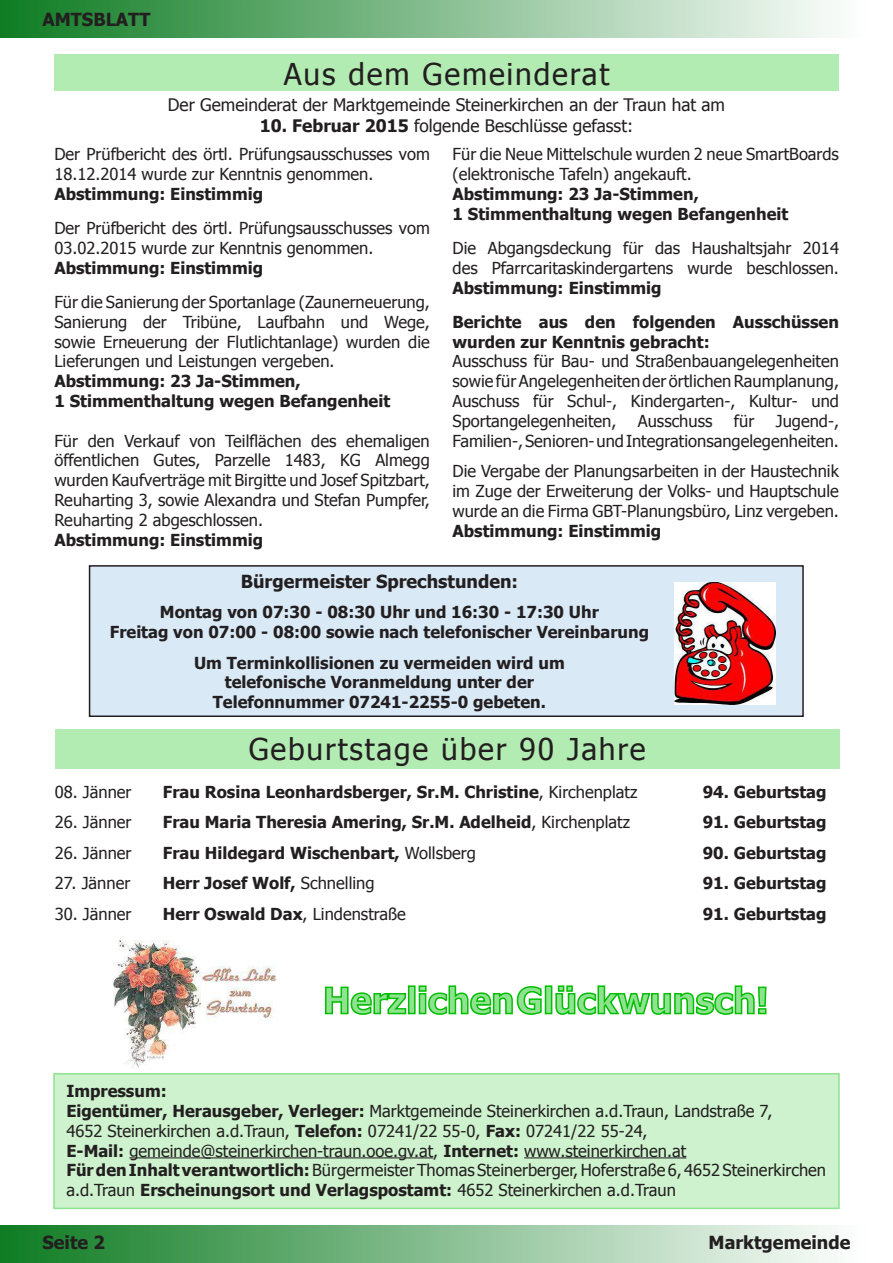
<style>
.page{position:relative;width:893px;height:1263px;background:#fff}
.page>*{position:absolute;margin:0;border:0;box-sizing:border-box;transform-origin:0 0}
.t1{font:700 36px "Tahoma";color:#8fe28f}
.t2{font:30px "Tahoma";letter-spacing:.06em;color:#231f20}
.t3{font:700 18px "Tahoma";color:#231f20}
.t4{font:17.25px "Tahoma";color:#231f20}
.t5{font:16.5px/19.8px "Tahoma";color:#231f20}
.t6{font:700 16.5px/19.8px "Tahoma";color:#231f20}
.s1{font-weight:700}
.s2{font-weight:400}
</style>
<div class="page">
<div style="left:53px;top:1073px;width:787px;height:136px;background:#cdf2cd"></div>
<div style="left:1px;top:1225px;width:892px;height:37px;background:linear-gradient(to right,#0f7c23,#fff)"></div>
<div style="left:1px;top:1px;width:892px;height:37px;background:linear-gradient(to right,#0f7c23,#fff)"></div>
<hr style="left:129px;top:1157px;width:304px;height:1px;background:#231f20">
<hr style="left:524px;top:1157px;width:162px;height:1px;background:#231f20">
<div style="left:54px;top:54px;width:785px;height:37px;background:#b3ecb3"></div>
<div style="left:55px;top:729px;width:785px;height:39px;background:#b3ecb3"></div>
<img style="left:113px;top:941px;width:164px;height:127px">
<svg style="left:325px;top:986px;width:82px;height:29px"></svg>
<div style="left:408px;top:985px;width:8px;height:29px;border:2px solid #00be00"></div>
<svg style="left:418px;top:985px;width:124px;height:30px"></svg>
<div style="left:545px;top:985px;width:7px;height:29px;border:2px solid #00be00"></div>
<svg style="left:555px;top:985px;width:212px;height:30px"></svg>
<div style="left:90px;top:566px;width:713px;height:150px;background:#d9e9f6"></div>
<div style="left:89px;top:565px;width:715px;height:152px;border:2px solid #231f20"></div>
<img style="left:675px;top:583px;width:101px;height:121px">
<p class="t3" style="left:43px;top:7px;width:109px">AMTSBLATT</p>
<h2 class="t2" style="left:284px;top:54px;width:327px">Aus dem Gemeinderat</h2>
<p class="t4" style="left:168px;top:93px;width:559px">Der Gemeinderat der Marktgemeinde Steinerkirchen an der Traun hat am</p>
<p class="t4" style="left:260px;top:114px;width:375px"><span class="s1">10. Februar 2015</span> folgende Beschlüsse gefasst:</p>
<p class="t5" style="left:54px;top:144px;width:377px">Der Prüfbericht des örtl. Prüfungsausschusses vom<br>18.12.2014 wurde zur Kenntnis genommen.</p>
<p class="t6" style="left:54px;top:183px;width:210px">Abstimmung: Einstimmig</p>
<p class="t5" style="left:54px;top:218px;width:377px">Der Prüfbericht des örtl. Prüfungsausschusses vom<br>03.02.2015 wurde zur Kenntnis genommen.</p>
<p class="t6" style="left:54px;top:257px;width:210px">Abstimmung: Einstimmig</p>
<p class="t5" style="left:54px;top:291px;width:377px;text-align:justify">Für die Sanierung der Sportanlage (Zaunerneuerung, Sanierung der Tribüne, Laufbahn und Wege, sowie Erneuerung der Flutlichtanlage) wurden die Lieferungen und Leistungen vergeben.</p>
<p class="t6" style="left:54px;top:370px;width:337px">Abstimmung: 23 Ja-Stimmen,<br>1 Stimmenthaltung wegen Befangenheit</p>
<p class="t5" style="left:54px;top:430px;width:377px;text-align:justify">Für den Verkauf von Teilflächen des ehemaligen öffentlichen Gutes, Parzelle 1483, KG Almegg wurden Kaufverträge mit Birgitte und Josef Spitzbart, Reuharting 3, sowie Alexandra und Stefan Pumpfer, Reuharting 2 abgeschlossen.</p>
<p class="t6" style="left:54px;top:529px;width:210px">Abstimmung: Einstimmig</p>
<p class="t5" style="left:453px;top:144px;width:388px">Für die Neue Mittelschule wurden 2 neue SmartBoards (elektronische Tafeln) angekauft.</p>
<p class="t6" style="left:453px;top:183px;width:337px">Abstimmung: 23 Ja-Stimmen,<br>1 Stimmenthaltung wegen Befangenheit</p>
<p class="t5" style="left:453px;top:237px;width:388px">Die Abgangsdeckung für das Haushaltsjahr 2014 des Pfarrcaritaskindergartens wurde beschlossen.</p>
<p class="t6" style="left:453px;top:269px;width:388px;line-height:34.2px">Abstimmung: Einstimmig<br>Berichte aus den folgenden Ausschüssen</p>
<p class="t6" style="left:453px;top:331px;width:259px">wurden zur Kenntnis gebracht:</p>
<p class="t5" style="left:453px;top:351px;width:388px;text-align:justify">Ausschuss für Bau- und Straßenbauangelegenheiten sowie für Angelegenheiten der örtlichen Raumplanung, Auschuss für Schul-, Kindergarten-, Kultur- und Sportangelegenheiten,</p>
<p class="t5" style="left:638px;top:410px;width:76px">Ausschuss</p>
<p class="t5" style="left:734px;top:410px;width:22px">für</p>
<p class="t5" style="left:453px;top:410px;width:388px;text-align:right">Jugend-,<br>Familien-, Senioren- und Integrationsangelegenheiten.</p>
<p class="t5" style="left:453px;top:461px;width:388px;text-align:justify">Die Vergabe der Planungsarbeiten in der Haustechnik im Zuge der Erweiterung der Volks- und Hauptschule wurde an die Firma GBT-Planungsbüro, Linz vergeben.</p>
<p class="t6" style="left:453px;top:520px;width:210px">Abstimmung: Einstimmig</p>
<p class="t3" style="left:241px;top:568px;width:279px">Bürgermeister Sprechstunden:</p>
<p class="t6" style="left:110px;top:601px;width:541px;text-align:center">Montag von 07:30 - 08:30 Uhr und 16:30 - 17:30 Uhr<br>Freitag von 07:00 - 08:00 sowie nach telefonischer Vereinbarung</p>
<p class="t6" style="left:194px;top:652px;width:372px;text-align:center">Um Terminkollisionen zu vermeiden wird um telefonische Voranmeldung unter der<br>Telefonnummer 07241-2255-0 gebeten.</p>
<h2 class="t2" style="left:249px;top:729px;width:398px">Geburtstage über 90 Jahre</h2>
<p class="t5" style="left:55px;top:781px;width:78px">08. Jänner</p>
<p class="t6" style="left:163px;top:781px;width:476px">Frau Rosina Leonhardsberger, Sr.M. Christine<span class="s2">, Kirchenplatz</span></p>
<p class="t6" style="left:703px;top:781px;width:125px">94. Geburtstag</p>
<p class="t5" style="left:55px;top:811px;width:78px">26. Jänner</p>
<p class="t6" style="left:163px;top:811px;width:469px">Frau Maria Theresia Amering, Sr.M. Adelheid<span class="s2">, Kirchenplatz</span></p>
<p class="t6" style="left:703px;top:811px;width:125px">91. Geburtstag</p>
<p class="t5" style="left:55px;top:842px;width:78px">26. Jänner</p>
<p class="t6" style="left:163px;top:842px;width:315px">Frau Hildegard Wischenbart, <span class="s2">Wollsberg</span></p>
<p class="t6" style="left:703px;top:842px;width:125px">90. Geburtstag</p>
<p class="t5" style="left:55px;top:873px;width:77px">27. Jänner</p>
<p class="t6" style="left:163px;top:872px;width:213px">Herr Josef Wolf, <span class="s2">Schnelling</span></p>
<p class="t6" style="left:703px;top:872px;width:125px">91. Geburtstag</p>
<p class="t5" style="left:55px;top:903px;width:78px">30. Jänner</p>
<p class="t6" style="left:163px;top:903px;width:245px">Herr Oswald Dax<span class="s2">, Lindenstraße</span></p>
<p class="t6" style="left:703px;top:903px;width:125px">91. Geburtstag</p>
<h1 class="t1" style="left:323px;top:975px;width:447px">Herzlichen Glückwunsch!</h1>
<p class="t5" style="left:66px;top:1080px;width:761px"><span class="s1">Impressum:<br>Eigentümer, Herausgeber, Verleger:</span> Marktgemeinde Steinerkirchen a.d.Traun, Landstraße 7,<br>4652 Steinerkirchen a.d.Traun, <span class="s1">Telefon:</span> 07241/22 55-0, <span class="s1">Fax:</span> 07241/22 55-24,<br><span class="s1">E-Mail:</span> gemeinde@steinerkirchen-traun.ooe.gv.at, <span class="s1">Internet:</span> www.steinerkirchen.at<br><span class="s1">Für den Inhalt verantwortlich:</span> Bürgermeister Thomas Steinerberger, Hoferstraße 6, 4652 Steinerkirchen a.d.Traun <span class="s1">Erscheinungsort und Verlagspostamt:</span> 4652 Steinerkirchen a.d.Traun</p>
<p class="t3" style="left:43px;top:1229px;width:64px">Seite 2</p>
<p class="t3" style="left:709px;top:1229px;width:143px">Marktgemeinde</p>
</div>
